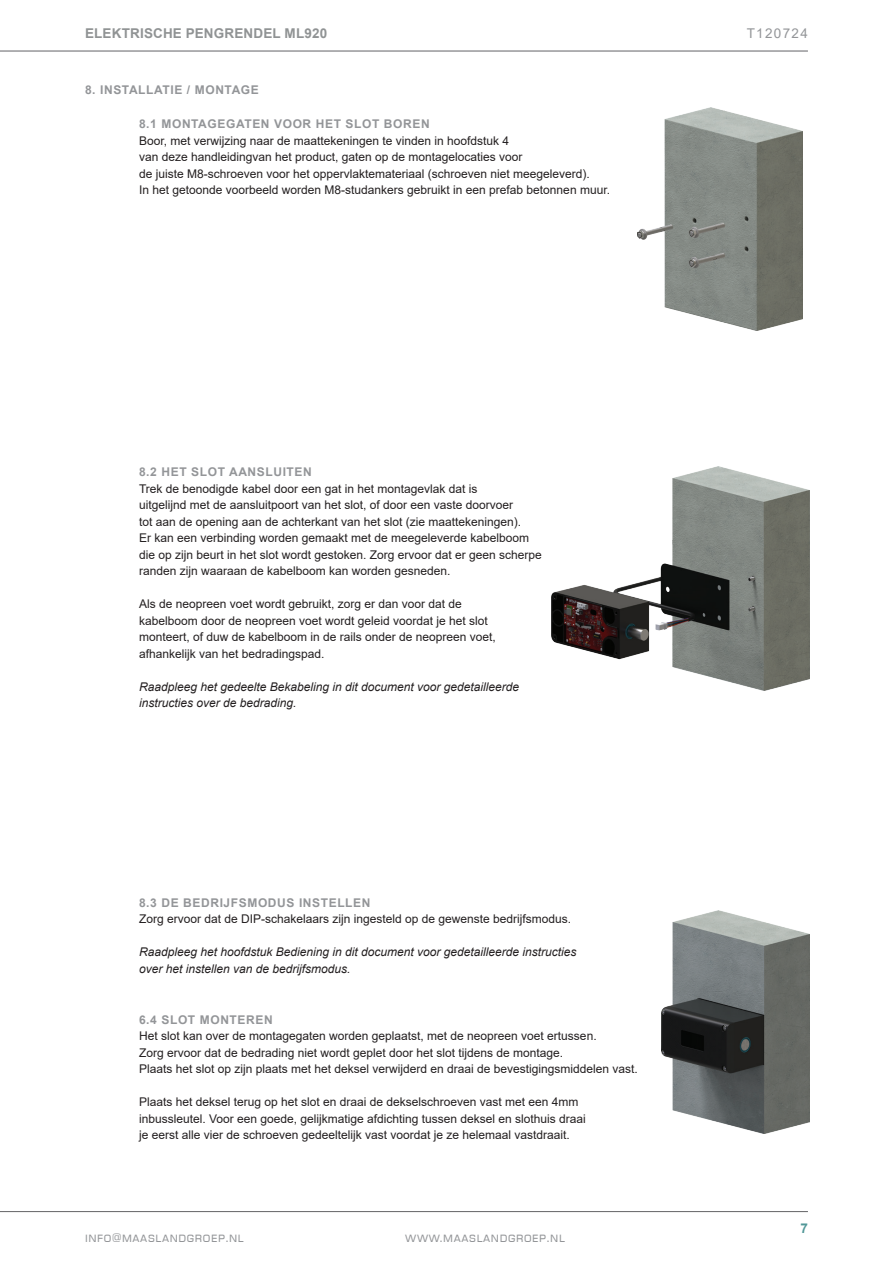
<style>
.page{position:relative;width:893px;height:1263px;background:#fff}
.page>*{position:absolute;margin:0;border:0;box-sizing:border-box;transform-origin:0 0}
.t1{font:700 13.5px "Arial";letter-spacing:.01em;color:#909394}
.t2{font:13.5px "Arial";letter-spacing:.1em;color:#939598}
.t3{font:700 13.5px "Arial";color:#529898}
.t4{font:12.75px "Eurostile DCD";letter-spacing:.05em;color:#939598}
.t5{font:12px/16.5px "Arial";color:#231f20}
.t6{font:italic 12px/16.5px "Arial";color:#231f20}
.t7{font:700 12px "Arial";letter-spacing:.05em;color:#939598}
</style>
<div class="page">
<hr style="left:0;top:1211px;width:808px;height:1px;background:#636366">
<hr style="left:0;top:51px;width:808px;height:1px;background:#636366">
<img style="left:638px;top:107px;width:164px;height:223px">
<img style="left:551px;top:467px;width:259px;height:223px">
<img style="left:661px;top:910px;width:149px;height:223px">
<p class="t1" style="left:85px;top:24px;width:244px">ELEKTRISCHE PENGRENDEL ML920</p>
<p class="t7" style="left:85px;top:81px;width:175px">8. INSTALLATIE / MONTAGE</p>
<p class="t7" style="left:139px;top:116px;width:292px">8.1 MONTAGEGATEN VOOR HET SLOT BOREN</p>
<p class="t5" style="left:139px;top:132px;width:472px">Boor, met verwijzing naar de maattekeningen te vinden in hoofdstuk 4<br>van deze handleidingvan het product, gaten op de montagelocaties voor<br>de juiste M8-schroeven voor het oppervlaktemateriaal (schroeven niet meegeleverd).<br>In het getoonde voorbeeld worden M8-studankers gebruikt in een prefab betonnen muur.</p>
<p class="t7" style="left:139px;top:464px;width:174px">8.2 HET SLOT AANSLUITEN</p>
<p class="t5" style="left:139px;top:480px;width:404px">Trek de benodigde kabel door een gat in het montagevlak dat is<br>uitgelijnd met de aansluitpoort van het slot, of door een vaste doorvoer<br>tot aan de opening aan de achterkant van het slot (zie maattekeningen).<br>Er kan een verbinding worden gemaakt met de meegeleverde kabelboom die op zijn beurt in het slot wordt gestoken. Zorg ervoor dat er geen scherpe randen zijn waaraan de kabelboom kan worden gesneden.</p>
<p class="t5" style="left:139px;top:596px;width:358px">Als de neopreen voet wordt gebruikt, zorg er dan voor dat de kabelboom door de neopreen voet wordt geleid voordat je het slot monteert, of duw de kabelboom in de rails onder de neopreen voet, afhankelijk van het bedradingspad.</p>
<p class="t6" style="left:139px;top:678px;width:382px">Raadpleeg het gedeelte Bekabeling in dit document voor gedetailleerde instructies over de bedrading.</p>
<p class="t7" style="left:139px;top:894px;width:233px">8.3 DE BEDRIJFSMODUS INSTELLEN</p>
<p class="t5" style="left:139px;top:911px;width:434px">Zorg ervoor dat de DIP-schakelaars zijn ingesteld op de gewenste bedrijfsmodus.</p>
<p class="t6" style="left:139px;top:944px;width:439px">Raadpleeg het hoofdstuk Bediening in dit document voor gedetailleerde instructies over het instellen van de bedrijfsmodus.</p>
<p class="t7" style="left:139px;top:1011px;width:135px">6.4 SLOT MONTEREN</p>
<p class="t5" style="left:139px;top:1028px;width:500px">Het slot kan over de montagegaten worden geplaatst, met de neopreen voet ertussen.<br>Zorg ervoor dat de bedrading niet wordt geplet door het slot tijdens de montage.<br>Plaats het slot op zijn plaats met het deksel verwijderd en draai de bevestigingsmiddelen vast.</p>
<p class="t5" style="left:139px;top:1094px;width:448px">Plaats het deksel terug op het slot en draai de dekselschroeven vast met een 4mm inbussleutel. Voor een goede, gelijkmatige afdichting tussen deksel en slothuis draai je eerst alle vier de schroeven gedeeltelijk vast voordat je ze helemaal vastdraait.</p>
<p class="t4" style="left:85px;top:1231px;width:160px">info@maaslandgroep.nl</p>
<p class="t4" style="left:405px;top:1231px;width:161px">www.maaslandgroep.nl</p>
<p class="t2" style="left:747px;top:24px;width:63px">T120724</p>
<p class="t3" style="left:800px;top:1218px;width:9px">7</p>
</div>
